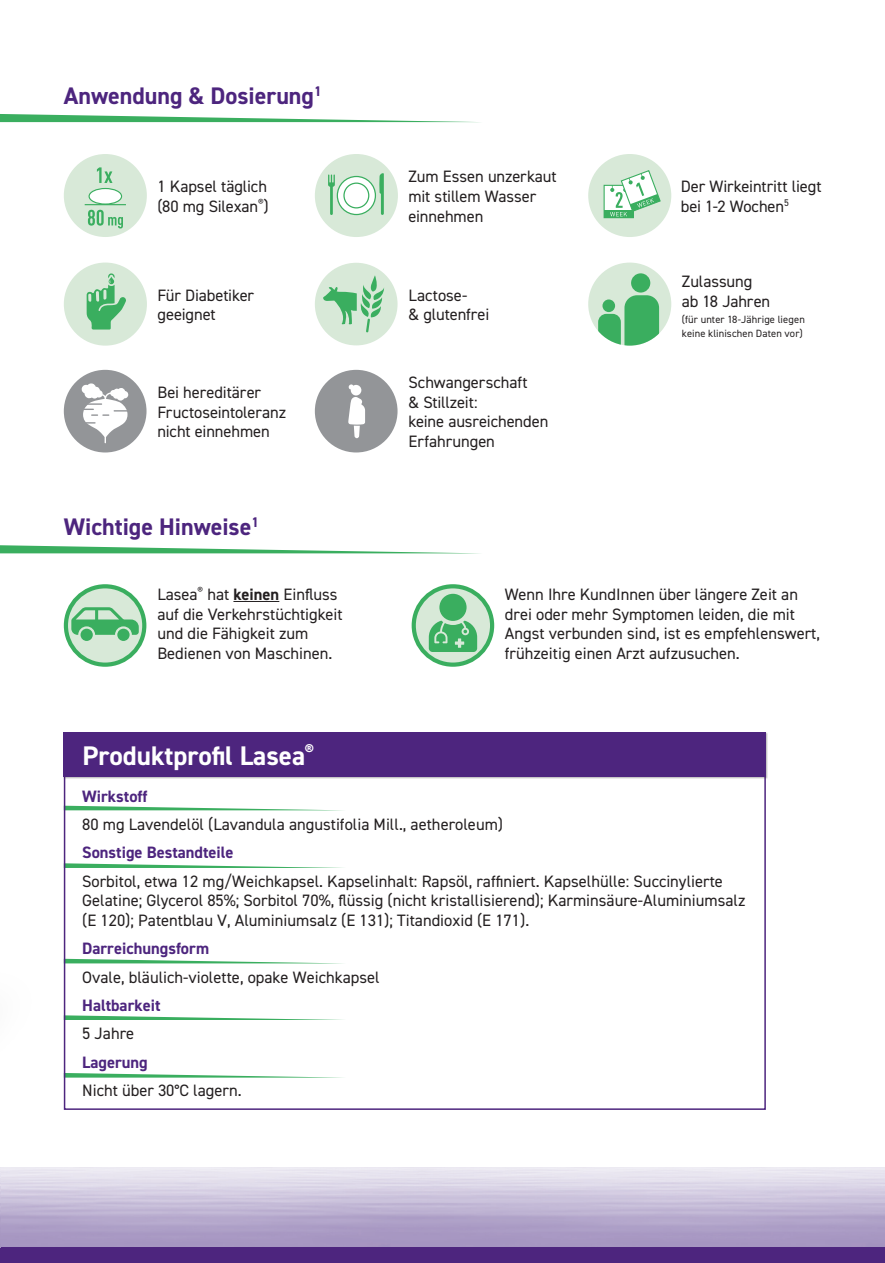
<style>
.page{position:relative;width:885px;height:1263px;background:#fff}
.page>*{position:absolute;margin:0;border:0;box-sizing:border-box;transform-origin:0 0}
.t1{font:700 27px "DIN2014";color:#fff}
.t2{font:700 24px "DIN2014";color:#4d257e}
.t3{font:16.5px/19.8px "DIN2014";color:#231f20}
.t4{font:700 16.5px "DIN2014";color:#4d257e}
.t5{font:10.5px/13.5px "DIN2014";letter-spacing:.01em;color:#231f20}
.s1{font-weight:700}
</style>
<div class="page">
<div style="left:0;top:1247px;width:884px;height:16px;background:#4d257e"></div>
<svg style="left:67px;top:806px;width:255px;height:4px"></svg>
<svg style="left:67px;top:863px;width:276px;height:5px"></svg>
<svg style="left:67px;top:959px;width:250px;height:4px"></svg>
<svg style="left:67px;top:1015px;width:276px;height:5px"></svg>
<svg style="left:67px;top:1073px;width:239px;height:4px"></svg>
<div style="left:63px;top:732px;width:704px;height:47px;background:#231f20;opacity:.3"></div>
<div style="left:64px;top:732px;width:701px;height:45px;background:#4d257e"></div>
<svg style="left:0;top:114px;width:474px;height:8px"></svg>
<div style="left:588px;top:154px;width:83px;height:83px;background:#d8e9d8;border-radius:50%"></div>
<svg style="left:603px;top:185px;width:30px;height:33px"></svg>
<svg style="left:604px;top:210px;width:29px;height:8px"></svg>
<svg style="left:610px;top:170px;width:51px;height:46px"></svg>
<div style="left:64px;top:154px;width:83px;height:83px;background:#d8e9d8;border-radius:50%"></div>
<svg style="left:97px;top:167px;width:15px;height:16px"></svg>
<svg style="left:88px;top:210px;width:35px;height:18px"></svg>
<div style="left:89px;top:188px;width:32px;height:16px;background:#fff;border-radius:50%"></div>
<div style="left:88px;top:188px;width:34px;height:17px;border:1px solid #3aae5f;border-radius:50%"></div>
<hr style="left:85px;top:204px;width:41px;height:1px;background:#3aae5f">
<div style="left:315px;top:154px;width:83px;height:83px;background:#d8e9d8;border-radius:50%"></div>
<svg style="left:337px;top:176px;width:38px;height:39px"></svg>
<div style="left:337px;top:176px;width:39px;height:39px;border:1px solid #3aae5f;border-radius:50%"></div>
<div style="left:344px;top:183px;width:25px;height:25px;background:#fff;border-radius:50%"></div>
<div style="left:343px;top:183px;width:26px;height:25px;border:1px solid #3aae5f;border-radius:50%"></div>
<svg style="left:328px;top:175px;width:7px;height:40px"></svg>
<svg style="left:379px;top:173px;width:5px;height:42px"></svg>
<div style="left:315px;top:370px;width:82px;height:82px;background:#939598;border-radius:50%"></div>
<svg style="left:348px;top:384px;width:17px;height:54px"></svg>
<div style="left:588px;top:263px;width:83px;height:83px;background:#d8e9d8;border-radius:50%"></div>
<div style="left:631px;top:273px;width:19px;height:20px;background:#3aae5f;border-radius:50%"></div>
<svg style="left:598px;top:295px;width:61px;height:51px"></svg>
<div style="left:64px;top:370px;width:82px;height:82px;background:#939598;border-radius:50%"></div>
<svg style="left:81px;top:383px;width:47px;height:60px"></svg>
<div style="left:315px;top:263px;width:82px;height:82px;background:#d8e9d8;border-radius:50%"></div>
<svg style="left:323px;top:275px;width:61px;height:57px"></svg>
<div style="left:64px;top:263px;width:83px;height:83px;background:#d8e9d8;border-radius:50%"></div>
<svg style="left:87px;top:273px;width:39px;height:57px"></svg>
<div style="left:66px;top:586px;width:78px;height:79px;background:#d8e9d8;border-radius:50%"></div>
<div style="left:64px;top:584px;width:82px;height:83px;border:4px solid #3aae5f;border-radius:50%"></div>
<div style="left:80px;top:629px;width:13px;height:12px;background:#3aae5f;border-radius:50%"></div>
<div style="left:117px;top:629px;width:13px;height:12px;background:#3aae5f;border-radius:50%"></div>
<svg style="left:71px;top:607px;width:68px;height:28px"></svg>
<hr style="left:233px;top:601px;width:46px;height:1px;background:#231f20">
<svg style="left:413px;top:586px;width:79px;height:79px;background:#c0dfc5"></svg>
<div style="left:411px;top:584px;width:83px;height:83px;border:4px solid #3aae5f;border-radius:50%"></div>
<svg style="left:429px;top:621px;width:48px;height:31px"></svg>
<div style="left:439px;top:594px;width:27px;height:27px;background:#3aae5f;border-radius:50%"></div>
<img style="left:0;top:1167px;width:1px;height:80px">
<svg style="left:0;top:545px;width:457px;height:8px"></svg>
<h2 class="t2" style="left:64px;top:79px;width:259px">Anwendung &amp; Dosierung<sup>1</sup></h2>
<p class="t3" style="left:408px;top:166px;width:150px">Zum Essen unzerkaut mit stillem Wasser einnehmen</p>
<p class="t3" style="left:157px;top:176px;width:113px">1 Kapsel täglich (80 mg Silexan<sup>®</sup>)</p>
<p class="t3" style="left:680px;top:176px;width:142px">Der Wirkeintritt liegt bei 1-2 Wochen<sup>5</sup></p>
<p class="t3" style="left:157px;top:285px;width:98px">Für Diabetiker geeignet</p>
<p class="t3" style="left:408px;top:285px;width:82px">Lactose-<br>&amp; glutenfrei</p>
<p class="t3" style="left:157px;top:382px;width:130px">Bei hereditärer<br>Fructoseintoleranz nicht einnehmen</p>
<h2 class="t2" style="left:64px;top:511px;width:197px">Wichtige Hinweise<sup>1</sup></h2>
<p class="t3" style="left:408px;top:372px;width:141px">Schwangerschaft<br>&amp; Stillzeit:<br>keine ausreichenden<br>Erfahrungen</p>
<p class="t3" style="left:681px;top:271px;width:90px">Zulassung ab 18 Jahren</p>
<p class="t5" style="left:681px;top:313px;width:124px">(für unter 18-Jährige liegen keine klinischen Daten vor)</p>
<p class="t3" style="left:157px;top:584px;width:187px">Lasea<sup>®</sup> hat <span class="s1">keinen</span> Einfluss auf die Verkehrstüchtigkeit und die Fähigkeit zum<br>Bedienen von Maschinen.</p>
<p class="t3" style="left:505px;top:584px;width:316px">Wenn Ihre KundInnen über längere Zeit an drei oder mehr Symptomen leiden, die mit Angst verbunden sind, ist es empfehlenswert, frühzeitig einen Arzt aufzusuchen.</p>
<h1 class="t1" style="left:82px;top:737px;width:233px">Produktprofil Lasea<sup>®</sup></h1>
<p class="t4" style="left:82px;top:785px;width:67px">Wirkstoff</p>
<p class="t3" style="left:82px;top:814px;width:422px">80 mg Lavendelöl (Lavandula angustifolia Mill., aetheroleum)</p>
<p class="t4" style="left:82px;top:841px;width:153px">Sonstige Bestandteile</p>
<p class="t3" style="left:82px;top:871px;width:664px">Sorbitol, etwa 12 mg/Weichkapsel. Kapselinhalt: Rapsöl, raffiniert. Kapselhülle: Succinylierte<br>Gelatine; Glycerol 85%; Sorbitol 70%, flüssig (nicht kristallisierend); Karminsäure-Aluminiumsalz (E 120); Patentblau V, Aluminiumsalz (E 131); Titandioxid (E 171).</p>
<p class="t4" style="left:82px;top:938px;width:128px">Darreichungsform</p>
<p class="t3" style="left:82px;top:967px;width:299px">Ovale, bläulich-violette, opake Weichkapsel</p>
<p class="t4" style="left:82px;top:994px;width:80px">Haltbarkeit</p>
<p class="t3" style="left:82px;top:1023px;width:54px">5 Jahre</p>
<p class="t4" style="left:82px;top:1051px;width:67px">Lagerung</p>
<p class="t3" style="left:82px;top:1080px;width:161px">Nicht über 30°C lagern.</p>
</div>
